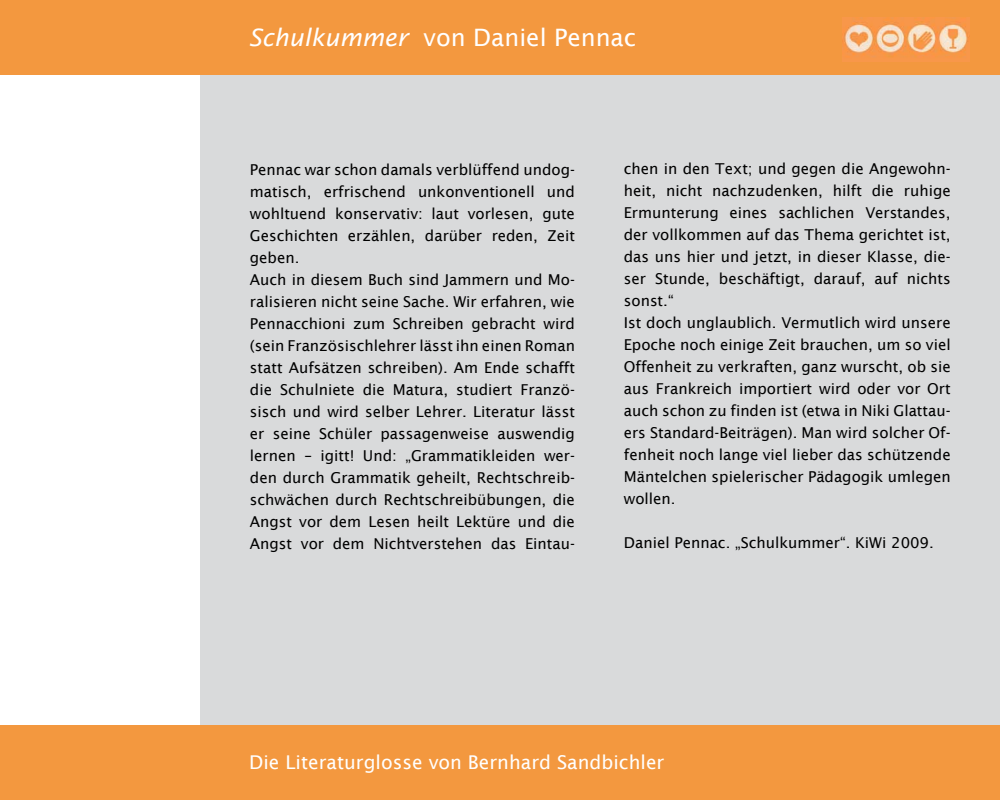
<style>
.page{position:relative;width:1000px;height:800px;background:#fff}
.page>*{position:absolute;margin:0;border:0;box-sizing:border-box;transform-origin:0 0}
.t1{font:24px "Lucida Sans";color:#fff}
.t2{font:19px "Lucida Sans";color:#fff}
.t3{font:15px/22px "Lucida Sans";color:#000}
.s1{font-style:italic}
</style>
<div class="page">
<div style="left:200px;top:75px;width:800px;height:650px;background:#d9dadb"></div>
<div style="left:0;top:0;width:1000px;height:75px;background:#f3983f"></div>
<div style="left:0;top:725px;width:1000px;height:75px;background:#f3983f"></div>
<img style="left:842px;top:17px;width:128px;height:45px">
<h1 class="t1" style="left:249px;top:24px;width:389px"><span class="s1">Schulkummer</span> von Daniel Pennac</h1>
<p class="t3" style="left:250px;top:158px;width:327px">Pennac war schon damals verblüffend undog&shy;matisch, erfrischend unkonventionell und wohltuend konservativ: laut vorlesen, gute Geschichten erzählen, darüber reden, Zeit geben.<br>Auch in diesem Buch sind Jammern und Mo&shy;ralisieren nicht seine Sache. Wir erfahren, wie Pennacchioni zum Schreiben gebracht wird (sein Französischlehrer lässt ihn einen Roman statt Aufsätzen schreiben). Am Ende schafft die Schulniete die Matura, studiert Franzö&shy;sisch und wird selber Lehrer. Literatur lässt er seine Schüler passagenweise auswendig lernen – igitt! Und: „Grammatikleiden wer&shy;den durch Grammatik geheilt, Rechtschreib&shy;schwächen durch Rechtschreibübungen, die Angst vor dem Lesen heilt Lektüre und die Angst vor dem Nichtverstehen das Eintau-</p>
<p class="t3" style="left:624px;top:158px;width:328px">chen in den Text; und gegen die Angewohn&shy;heit, nicht nachzudenken, hilft die ruhige Ermunterung eines sachlichen Verstandes, der vollkommen auf das Thema gerichtet ist, das uns hier und jetzt, in dieser Klasse, die&shy;ser Stunde, beschäftigt, darauf, auf nichts sonst.“<br>Ist doch unglaublich. Vermutlich wird unsere Epoche noch einige Zeit brauchen, um so viel Offenheit zu verkraften, ganz wurscht, ob sie aus Frankreich importiert wird oder vor Ort auch schon zu finden ist (etwa in Niki Glattau&shy;ers Standard-Beiträgen). Man wird solcher Of&shy;fenheit noch lange viel lieber das schützende Mäntelchen spielerischer Pädagogik umlegen wollen.</p>
<p class="t3" style="left:624px;top:532px;width:312px">Daniel Pennac. „Schulkummer“. KiWi 2009.</p>
<p class="t2" style="left:249px;top:752px;width:417px">Die Literaturglosse von Bernhard Sandbichler</p>
</div>
